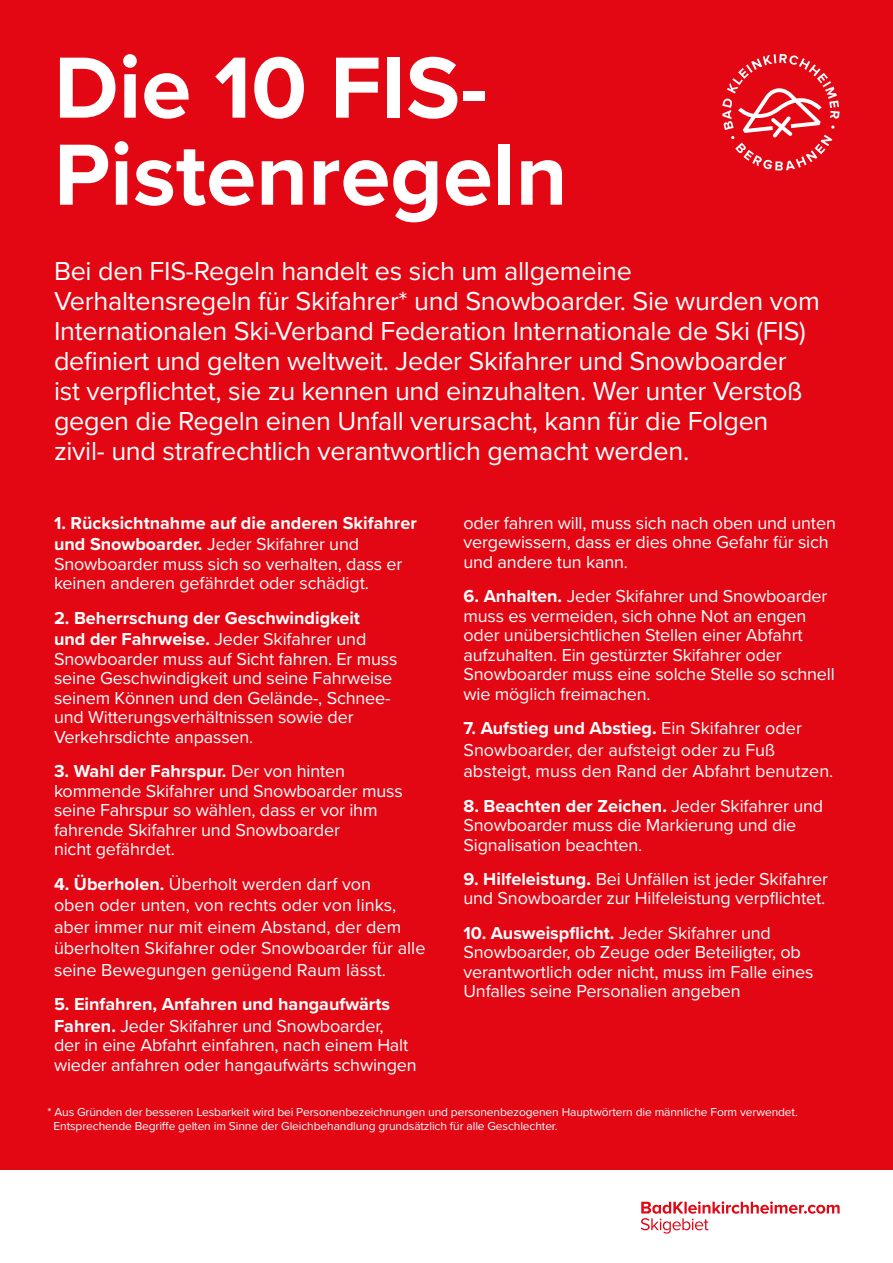
<style>
.page{position:relative;width:893px;height:1263px;background:#fff}
.page>*{position:absolute;margin:0;border:0;box-sizing:border-box;transform-origin:0 0}
.t1{font:700 90px/87px "Proxima Nova";color:#fff}
.t2{font:27px/30px "Proxima Nova";letter-spacing:-.01em;color:#fff}
.t3{font:18px/19.5px "Proxima Nova";letter-spacing:-.01em;color:#fff}
.t4{font:700 18px/21.6px "Proxima Nova";color:#fff}
.t5{font:12px/14.4px "Proxima Nova";letter-spacing:-.01em;color:#fff}
.s1{font-weight:400}
.s2{font-weight:700}
</style>
<div class="page">
<div style="left:0;top:0;width:893px;height:1169px;background:#e30613"></div>
<svg style="left:722px;top:54px;width:117px;height:117px"></svg>
<svg style="left:641px;top:1201px;width:199px;height:32px"></svg>
<h1 class="t1" style="left:54px;top:42px;width:515px">Die 10 FIS-<br>Pistenregeln</h1>
<p class="t2" style="left:54px;top:255px;width:767px">Bei den FIS-Regeln handelt es sich um allgemeine Verhaltensregeln für Skifahrer* und Snowboarder. Sie wurden vom Internationalen Ski-Verband Federation Internationale de Ski (FIS) definiert und gelten weltweit. Jeder Skifahrer und Snowboarder<br>ist verpflichtet, sie zu kennen und einzuhalten. Wer unter Verstoß gegen die Regeln einen Unfall verursacht, kann für die Folgen zivil- und strafrechtlich verantwortlich gemacht werden.</p>
<p class="t4" style="left:54px;top:512px;width:364px">1. Rücksichtnahme auf die anderen Skifahrer und Snowboarder. <span class="s1">Jeder Skifahrer und</span></p>
<p class="t3" style="left:54px;top:553px;width:350px">Snowboarder muss sich so verhalten, dass er keinen anderen gefährdet oder schädigt.</p>
<p class="t4" style="left:54px;top:606px;width:314px">2. Beherrschung der Geschwindigkeit und der Fahrweise. <span class="s1">Jeder Skifahrer und</span></p>
<p class="t3" style="left:54px;top:648px;width:345px">Snowboarder muss auf Sicht fahren. Er muss seine Geschwindigkeit und seine Fahrweise seinem Können und den Gelände-, Schnee&shy;und Witterungsverhältnissen sowie der Verkehrsdichte anpassen.</p>
<p class="t3" style="left:54px;top:761px;width:350px"><span class="s2">3. Wahl der Fahrspur.</span> Der von hinten kommende Skifahrer und Snowboarder muss seine Fahrspur so wählen, dass er vor ihm fahrende Skifahrer und Snowboarder<br>nicht gefährdet.</p>
<p class="t3" style="left:54px;top:872px;width:373px;line-height:21.6px"><span class="s2">4. Überholen.</span> Überholt werden darf von<br>oben oder unten, von rechts oder von links, aber immer nur mit einem Abstand, der dem überholten Skifahrer oder Snowboarder für alle seine Bewegungen genügend Raum lässt.</p>
<p class="t4" style="left:54px;top:993px;width:338px">5. Einfahren, Anfahren und hangaufwärts<br>Fahren. <span class="s1">Jeder Skifahrer und Snowboarder,</span></p>
<p class="t3" style="left:54px;top:1035px;width:364px">der in eine Abfahrt einfahren, nach einem Halt wieder anfahren oder hangaufwärts schwingen</p>
<p class="t3" style="left:463px;top:512px;width:374px">oder fahren will, muss sich nach oben und unten vergewissern, dass er dies ohne Gefahr für sich und andere tun kann.</p>
<p class="t3" style="left:463px;top:586px;width:373px"><span class="s2">6. Anhalten.</span> Jeder Skifahrer und Snowboarder muss es vermeiden, sich ohne Not an engen oder unübersichtlichen Stellen einer Abfahrt aufzuhalten. Ein gestürzter Skifahrer oder Snowboarder muss eine solche Stelle so schnell wie möglich freimachen.</p>
<p class="t3" style="left:463px;top:716px;width:371px;line-height:21.6px"><span class="s2">7. Aufstieg und Abstieg.</span> Ein Skifahrer oder<br>Snowboarder, der aufsteigt oder zu Fuß absteigt, muss den Rand der Abfahrt benutzen.</p>
<p class="t3" style="left:463px;top:795px;width:361px"><span class="s2">8. Beachten der Zeichen.</span> Jeder Skifahrer und<br>Snowboarder muss die Markierung und die<br>Signalisation beachten.</p>
<p class="t3" style="left:463px;top:868px;width:366px"><span class="s2">9. Hilfeleistung.</span> Bei Unfällen ist jeder Skifahrer und Snowboarder zur Hilfeleistung verpflichtet.</p>
<p class="t3" style="left:463px;top:922px;width:352px"><span class="s2">10. Ausweispflicht.</span> Jeder Skifahrer und Snowboarder, ob Zeuge oder Beteiligter, ob verantwortlich oder nicht, muss im Falle eines Unfalles seine Personalien angeben</p>
<p class="t5" style="left:54px;top:1104px;width:746px;text-indent:-6px">* Aus Gründen der besseren Lesbarkeit wird bei Personenbezeichnungen und personenbezogenen Hauptwörtern die männliche Form verwendet.<br>Entsprechende Begriffe gelten im Sinne der Gleichbehandlung grundsätzlich für alle Geschlechter.</p>
</div>
